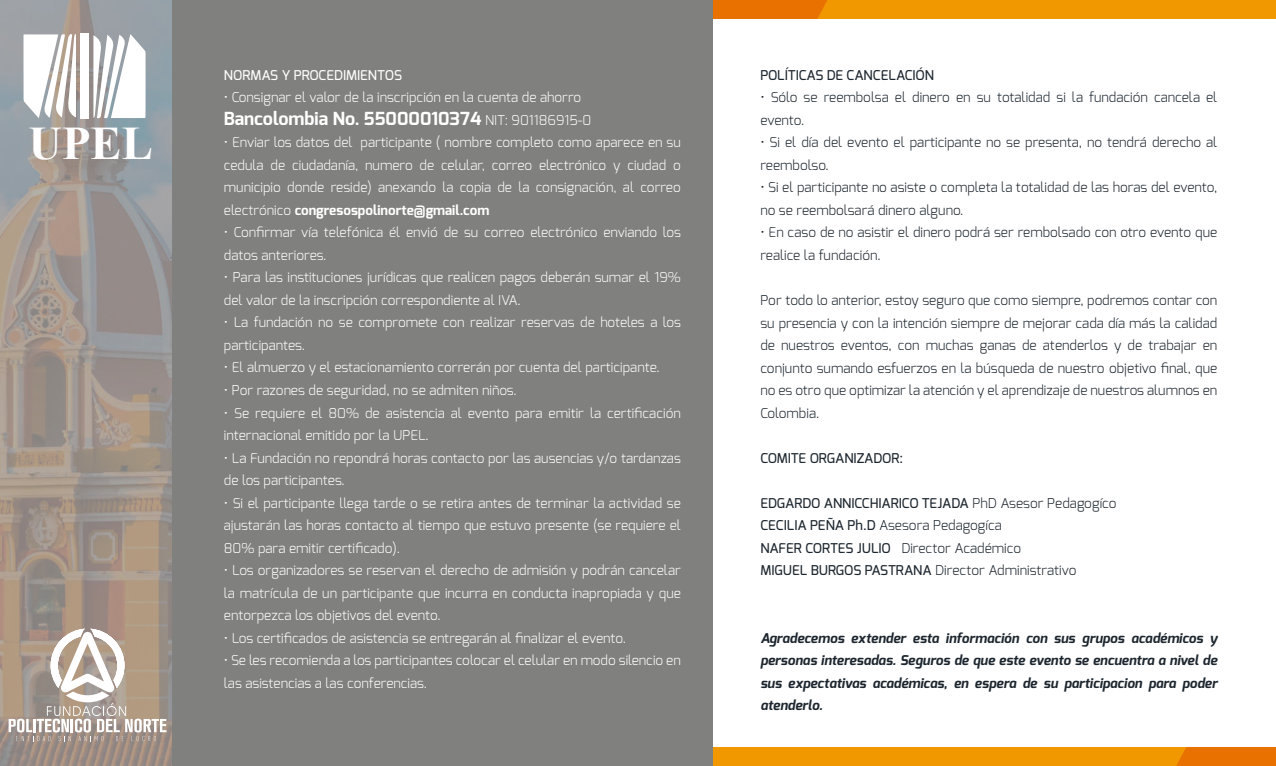
<style>
.page{position:relative;width:1276px;height:766px;background:#fff}
.page>*{position:absolute;margin:0;border:0;box-sizing:border-box;transform-origin:0 0}
.t1{font:700 46.57px "Times New Roman";color:#fff}
.t2{font:700 18px "Exo";color:#fff}
.t3{font:300 13.5px/22.5px "Exo";color:#fff}
.t4{font:300 13.5px/22.5px "Exo";color:#1d262e}
.t5{font:500 13.5px/22.5px "Exo";color:#1d262e}
.t6{font:italic 700 13.5px/22.5px "Exo";color:#1d262e;text-align:justify}
.t7{font:500 13.5px "Exo";color:#fff}
.s1{font-weight:300;font-size:13.5px}
.s2{font-weight:700}
.s3{font-weight:300}
</style>
<div class="page">
<img style="left:0;top:0;width:172px;height:765px">
<svg style="left:9px;top:628px;width:157px;height:113px"></svg>
<svg style="left:712px;top:0;width:564px;height:19px;background:#ee8f00"></svg>
<svg style="left:712px;top:746px;width:564px;height:19px;background:#ef960d"></svg>
<div style="left:172px;top:0;width:540px;height:765px;background:#80807f"></div>
<h1 class="t1" style="left:28px;top:111px;width:126px">UPEL</h1>
<p class="t7" style="left:224px;top:66px;width:180px">NORMAS Y PROCEDIMIENTOS</p>
<p class="t3" style="left:224px;top:86px;width:359px">• Consignar el valor de la inscripción en la cuenta de ahorro</p>
<h2 class="t2" style="left:224px;top:107px;width:369px">Bancolombia No. 55000010374 <span class="s1">NIT: 901186915-0</span></h2>
<p class="t3" style="left:224px;top:131px;width:458px;text-align:justify">• Enviar los datos del participante ( nombre completo como aparece en su cedula de ciudadanía, numero de celular, correo electrónico y ciudad o municipio donde reside) anexando la copia de la consignación, al correo electrónico <span class="s2">congresospolinorte@gmail.com</span></p>
<p class="t3" style="left:224px;top:221px;width:458px">• Confirmar vía telefónica él envió de su correo electrónico enviando los datos anteriores.</p>
<p class="t3" style="left:224px;top:266px;width:458px">• Para las instituciones jurídicas que realicen pagos deberán sumar el 19% del valor de la inscripción correspondiente al IVA.</p>
<p class="t3" style="left:224px;top:311px;width:458px">• La fundación no se compromete con realizar reservas de hoteles a los participantes.</p>
<p class="t3" style="left:224px;top:356px;width:437px">• El almuerzo y el estacionamiento correrán por cuenta del participante.</p>
<p class="t3" style="left:224px;top:378px;width:294px">• Por razones de seguridad, no se admiten niños.</p>
<p class="t3" style="left:224px;top:401px;width:458px">• Se requiere el 80% de asistencia al evento para emitir la certificación internacional emitido por la UPEL.</p>
<p class="t3" style="left:224px;top:446px;width:458px">• La Fundación no repondrá horas contacto por las ausencias y/o tardanzas de los participantes.</p>
<p class="t3" style="left:224px;top:491px;width:458px;text-align:justify">• Si el participante llega tarde o se retira antes de terminar la actividad se ajustarán las horas contacto al tiempo que estuvo presente (se requiere el 80% para emitir certificado).</p>
<p class="t3" style="left:224px;top:559px;width:458px;text-align:justify">• Los organizadores se reservan el derecho de admisión y podrán cancelar la matrícula de un participante que incurra en conducta inapropiada y que entorpezca los objetivos del evento.</p>
<p class="t3" style="left:224px;top:626px;width:403px">• Los certificados de asistencia se entregarán al finalizar el evento.</p>
<p class="t3" style="left:224px;top:649px;width:458px">• Se les recomienda a los participantes colocar el celular en modo silencio en las asistencias a las conferencias.</p>
<p class="t5" style="left:760px;top:64px;width:175px">POLÍTICAS DE CANCELACIÓN</p>
<p class="t4" style="left:760px;top:86px;width:458px">• Sólo se reembolsa el dinero en su totalidad si la fundación cancela el evento.</p>
<p class="t4" style="left:760px;top:131px;width:458px">• Si el día del evento el participante no se presenta, no tendrá derecho al reembolso.</p>
<p class="t4" style="left:760px;top:176px;width:458px">• Si el participante no asiste o completa la totalidad de las horas del evento, no se reembolsará dinero alguno.</p>
<p class="t4" style="left:760px;top:221px;width:458px">• En caso de no asistir el dinero podrá ser rembolsado con otro evento que realice la fundación.</p>
<p class="t4" style="left:760px;top:289px;width:458px;text-align:justify">Por todo lo anterior, estoy seguro que como siempre, podremos contar con su presencia y con la intención siempre de mejorar cada día más la calidad de nuestros eventos, con muchas ganas de atenderlos y de trabajar en conjunto sumando esfuerzos en la búsqueda de nuestro objetivo final, que no es otro que optimizar la atención y el aprendizaje de nuestros alumnos en Colombia.</p>
<p class="t5" style="left:760px;top:446px;width:144px">COMITE ORGANIZADOR:</p>
<p class="t5" style="left:760px;top:491px;width:358px">EDGARDO ANNICCHIARICO TEJADA <span class="s3">PhD Asesor Pedagogíco </span>CECILIA PEÑA Ph.D <span class="s3">Asesora Pedagogíca<br></span>NAFER CORTES JULIO <span class="s3">Director Académico<br></span>MIGUEL BURGOS PASTRANA <span class="s3">Director Administrativo</span></p>
<p class="t6" style="left:760px;top:626px;width:458px">Agradecemos extender esta información con sus grupos académicos y personas interesadas. Seguros de que este evento se encuentra a nivel de sus expectativas académicas, en espera de su participacion para poder atenderlo.</p>
</div>
